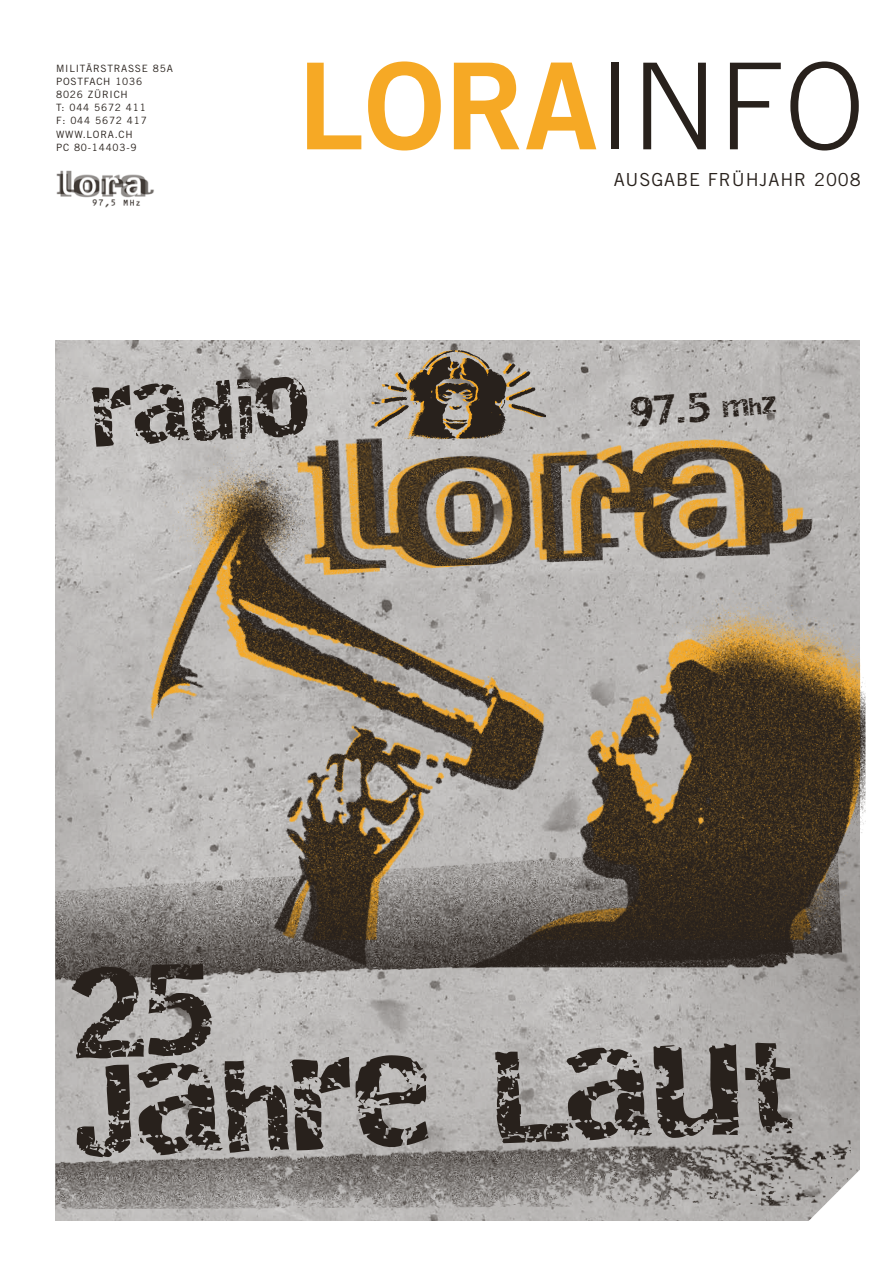
<style>
.page{position:relative;width:893px;height:1263px;background:#fff}
.page>*{position:absolute;margin:0;border:0;box-sizing:border-box;transform-origin:0 0}
.t1{font:120px "Trade Gothic LT Bold Two";color:#f6a925}
.t2{font:91.65px/99px "Destroy";color:#28211c}
.t3{font:59.85px "Destroy";color:#28211c}
.t4{font:29.55px "Destroy";color:#28211c}
.t5{font:18px "Trade Gothic LT";letter-spacing:.05em;color:#28211c}
.t6{font:10.05px/13.2px "Trade Gothic LT";letter-spacing:.075em;color:#28211c}
.s1{font-family:"Trade Gothic LT";font-weight:300;color:#28211c}
.s2{font-size:17.25px}
</style>
<div class="page">
<img style="left:56px;top:170px;width:98px;height:38px">
<img style="left:56px;top:340px;width:803px;height:880px">
<img style="left:95px;top:351px;width:770px;height:616px">
<img style="left:288px;top:409px;width:528px;height:168px">
<img style="left:298px;top:420px;width:525px;height:151px">
<img style="left:55px;top:840px;width:798px;height:369px">
<img style="left:371px;top:350px;width:4px;height:91px">
<img style="left:375px;top:350px;width:171px;height:91px">
<svg style="left:808px;top:1168px;width:52px;height:53px"></svg>
<p class="t6" style="left:56px;top:61px;width:117px">MILITÄRSTRASSE 85A<br>POSTFACH 1036<br>8026 ZÜRICH<br>T: 044 5672 411<br>F: 044 5672 417<br>WWW.LORA.CH<br>PC 80-14403-9</p>
<h1 class="t1" style="left:298px;top:32px;width:568px">LORA<span class="s1">info</span></h1>
<h3 class="t5" style="left:614px;top:168px;width:249px">AUSGABE FRÜHJAHR 2008</h3>
<h3 class="t3" style="left:91px;top:380px;width:220px;rotate:-3deg">radio</h3>
<h3 class="t4" style="left:630px;top:393px;width:147px;rotate:-4deg">97.5 <span class="s2">mhz</span></h3>
<h2 class="t2" style="left:71px;top:971px;width:723px;rotate:-2deg">25<br>Jahre Laut</h2>
</div>
